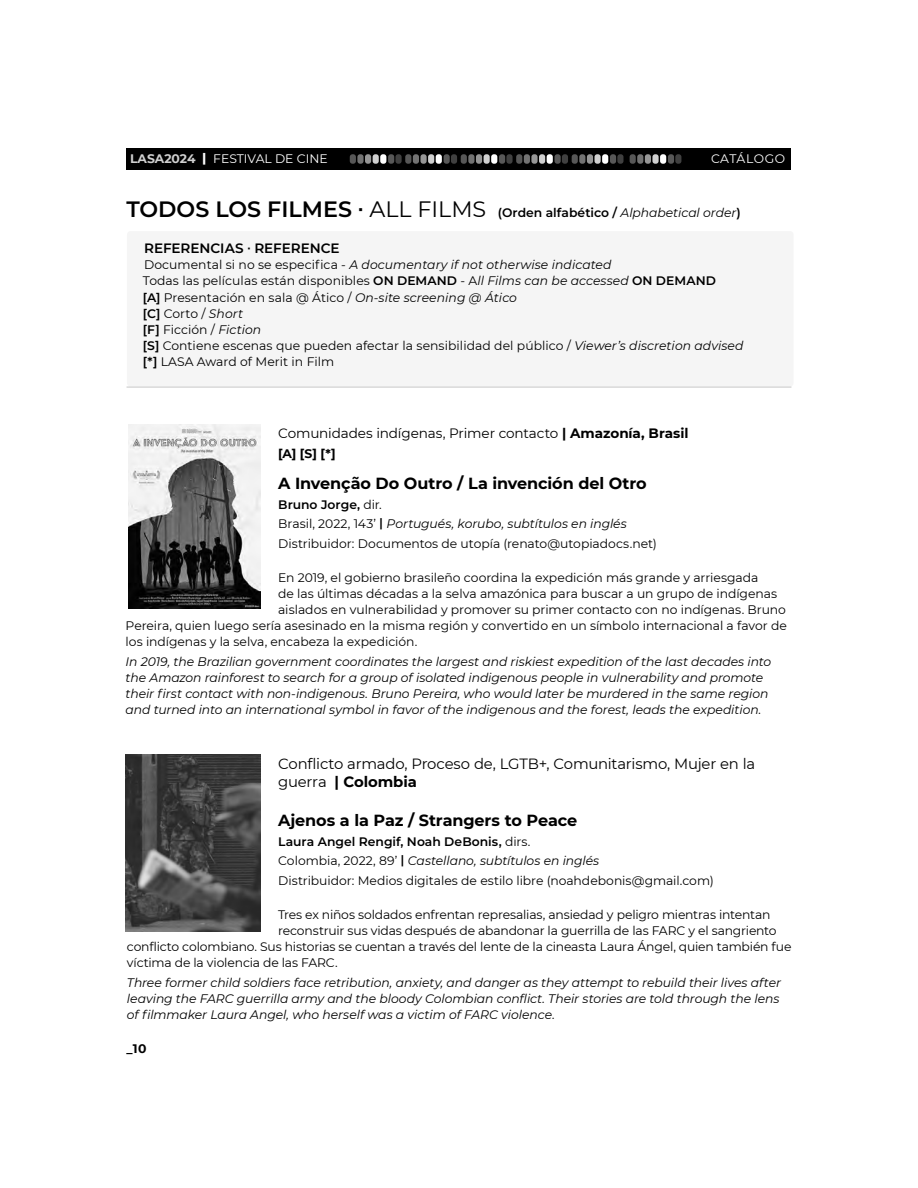
<style>
.page{position:relative;width:918px;height:1188px;background:#fff}
.page>*{position:absolute;margin:0;border:0;box-sizing:border-box;transform-origin:0 0}
.t1{font:700 16.05px "Montserrat";letter-spacing:-.005em;color:#000}
.t2{font:14.85px/18.6px "Montserrat";letter-spacing:-.015em;color:#000}
.t3{font:13.65px "Montserrat";letter-spacing:-.01em;color:#000}
.t4{font:600 13.65px "Montserrat";letter-spacing:-.005em;color:#000}
.t5{font:12.3px/16px "Montserrat";letter-spacing:-.005em;color:#000}
.t6{font:italic 12.3px/16px "Montserrat";letter-spacing:-.005em;color:#000}
.t7{font:600 12.3px "Montserrat";color:#000}
.t8{font:12.3px "Montserrat";color:#fff}
.t9{font:700 12.3px "Montserrat";color:#000}
.t10{font:12.3px "Montserrat";letter-spacing:.035em;color:#fff}
.s1{font-weight:700;color:#d0d0d0}
.s2{font-family:"Poppins";font-weight:700}
.s3{font-size:22.2px}
.s4{font-family:"Poppins";font-weight:500;font-size:22.2px}
.s5{font-weight:400;font-size:22.2px}
.s6{font-weight:400;font-style:italic}
.s7{font-family:"Poppins";font-weight:500}
.s8{font-style:italic}
.s9{font-weight:600}
.s10{font-weight:700}
</style>
<div class="page">
<div style="left:127px;top:148px;width:664px;height:22px;background:#000"></div>
<div style="left:524px;top:154px;width:6px;height:10px;background:#727272;border-radius:3px"></div>
<div style="left:516px;top:154px;width:6px;height:10px;background:#575757;border-radius:3px"></div>
<div style="left:539px;top:154px;width:6px;height:10px;background:#d0d0d0;border-radius:3px"></div>
<div style="left:531px;top:154px;width:7px;height:10px;background:#969696;border-radius:3px"></div>
<div style="left:555px;top:154px;width:6px;height:10px;background:#585858;border-radius:3px"></div>
<div style="left:547px;top:154px;width:6px;height:10px;background:#fff;border-radius:3px"></div>
<div style="left:562px;top:154px;width:6px;height:10px;background:#404040;border-radius:3px"></div>
<div style="left:413px;top:154px;width:6px;height:10px;background:#727272;border-radius:3px"></div>
<div style="left:405px;top:154px;width:6px;height:10px;background:#575757;border-radius:3px"></div>
<div style="left:428px;top:154px;width:6px;height:10px;background:#d0d0d0;border-radius:3px"></div>
<div style="left:420px;top:154px;width:7px;height:10px;background:#969696;border-radius:3px"></div>
<div style="left:444px;top:154px;width:6px;height:10px;background:#585858;border-radius:3px"></div>
<div style="left:436px;top:154px;width:6px;height:10px;background:#fff;border-radius:3px"></div>
<div style="left:451px;top:154px;width:6px;height:10px;background:#404040;border-radius:3px"></div>
<div style="left:468px;top:154px;width:6px;height:10px;background:#727272;border-radius:3px"></div>
<div style="left:461px;top:154px;width:6px;height:10px;background:#575757;border-radius:3px"></div>
<div style="left:484px;top:154px;width:6px;height:10px;background:#d0d0d0;border-radius:3px"></div>
<div style="left:476px;top:154px;width:6px;height:10px;background:#969696;border-radius:3px"></div>
<div style="left:499px;top:154px;width:6px;height:10px;background:#585858;border-radius:3px"></div>
<div style="left:491px;top:154px;width:6px;height:10px;background:#fff;border-radius:3px"></div>
<div style="left:506px;top:154px;width:7px;height:10px;background:#404040;border-radius:3px"></div>
<div style="left:357px;top:154px;width:7px;height:10px;background:#727272;border-radius:3px"></div>
<div style="left:350px;top:154px;width:6px;height:10px;background:#575757;border-radius:3px"></div>
<div style="left:373px;top:154px;width:6px;height:10px;background:#d0d0d0;border-radius:3px"></div>
<div style="left:365px;top:154px;width:6px;height:10px;background:#969696;border-radius:3px"></div>
<div style="left:388px;top:154px;width:6px;height:10px;background:#585858;border-radius:3px"></div>
<div style="left:380px;top:154px;width:6px;height:10px;background:#fff;border-radius:3px"></div>
<div style="left:395px;top:154px;width:7px;height:10px;background:#404040;border-radius:3px"></div>
<div style="left:579px;top:154px;width:6px;height:10px;background:#727272;border-radius:3px"></div>
<div style="left:572px;top:154px;width:6px;height:10px;background:#575757;border-radius:3px"></div>
<div style="left:595px;top:154px;width:6px;height:10px;background:#d0d0d0;border-radius:3px"></div>
<div style="left:587px;top:154px;width:6px;height:10px;background:#969696;border-radius:3px"></div>
<div style="left:610px;top:154px;width:6px;height:10px;background:#585858;border-radius:3px"></div>
<div style="left:602px;top:154px;width:6px;height:10px;background:#fff;border-radius:3px"></div>
<div style="left:617px;top:154px;width:7px;height:10px;background:#404040;border-radius:3px"></div>
<div style="left:637px;top:154px;width:6px;height:10px;background:#727272;border-radius:3px"></div>
<div style="left:630px;top:154px;width:6px;height:10px;background:#575757;border-radius:3px"></div>
<div style="left:652px;top:154px;width:7px;height:10px;background:#d0d0d0;border-radius:3px"></div>
<div style="left:645px;top:154px;width:6px;height:10px;background:#969696;border-radius:3px"></div>
<div style="left:668px;top:154px;width:6px;height:10px;background:#585858;border-radius:3px"></div>
<div style="left:660px;top:154px;width:6px;height:10px;background:#fff;border-radius:3px"></div>
<div style="left:675px;top:154px;width:6px;height:10px;background:#404040;border-radius:3px"></div>
<div style="left:127px;top:231px;width:667px;height:156px;background:#f5f5f5;border-radius:4px"></div>
<img style="left:128px;top:425px;width:133px;height:184px">
<img style="left:125px;top:754px;width:136px;height:178px">
<hr style="left:127px;top:386px;width:664px;height:2px;background:#d0d0d0">
<p class="t8" style="left:130px;top:150px;width:199px"><span class="s1">LASA2024</span> <span class="s2">|</span> FESTIVAL DE CINE</p>
<p class="t10" style="left:711px;top:150px;width:76px">CATÁLOGO</p>
<p class="t7" style="left:126px;top:205px;width:616px"><span class="s3">TODOS LOS FILMES</span> <span class="s4">·</span> <span class="s5">ALL FILMS</span> (Orden alfabético / <span class="s6">Alphabetical order</span>)</p>
<p class="t4" style="left:144px;top:239px;width:197px">REFERENCIAS <span class="s7">·</span> REFERENCE</p>
<p class="t5" style="left:143px;top:257px;width:602px">Documental si no se especifica - <span class="s8">A documentary if not otherwise indicated<br></span>Todas las películas están disponibles <span class="s9">ON DEMAND</span> - A<span class="s8">ll Films can be accessed</span> <span class="s9">ON DEMAND<br>[A]</span> Presentación en sala @ Ático / <span class="s8">On-site screening @ Ático<br></span><span class="s9">[C]</span> Corto / <span class="s8">Short<br></span><span class="s9">[F]</span> Ficción / <span class="s8">Fiction<br></span><span class="s9">[S]</span> Contiene escenas que pueden afectar la sensibilidad del público / <span class="s8">Viewer’s discretion advised </span><span class="s9">[*]</span> LASA Award of Merit in Film</p>
<p class="t3" style="left:278px;top:424px;width:412px">Comunidades indígenas, Primer contacto <span class="s10">| Amazonía, Brasil</span></p>
<p class="t9" style="left:278px;top:444px;width:59px">[A] [S] [*]</p>
<h1 class="t1" style="left:278px;top:472px;width:370px">A Invenção Do Outro / La invención del Otro</h1>
<p class="t5" style="left:278px;top:494px;width:380px;line-height:19.5px"><span class="s9">Bruno Jorge,</span> dir.<br>Brasil, 2022, 143’ <span class="s7">|</span> <span class="s8">Portugués, korubo, subtítulos en inglés<br></span>Distribuidor: Documentos de utopía (renato@utopiadocs.net)</p>
<p class="t5" style="left:278px;top:569px;width:482px">En 2019, el gobierno brasileño coordina la expedición más grande y arriesgada</p>
<p class="t5" style="left:278px;top:585px;width:500px">de las últimas décadas a la selva amazónica para buscar a un grupo de indígenas</p>
<p class="t5" style="left:278px;top:601px;width:509px">aislados en vulnerabilidad y promover su primer contacto con no indígenas. Bruno</p>
<p class="t5" style="left:126px;top:618px;width:663px">Pereira, quien luego sería asesinado en la misma región y convertido en un símbolo internacional a favor de</p>
<p class="t5" style="left:126px;top:634px;width:293px">los indígenas y la selva, encabeza la expedición.</p>
<p class="t6" style="left:126px;top:653px;width:647px">In 2019, the Brazilian government coordinates the largest and riskiest expedition of the last decades into the Amazon rainforest to search for a group of isolated indigenous people in vulnerability and promote their first contact with non-indigenous. Bruno Pereira, who would later be murdered in the same region and turned into an international symbol in favor of the indigenous and the forest, leads the expedition.</p>
<p class="t2" style="left:278px;top:754px;width:479px">Conflicto armado, Proceso de, LGTB+, Comunitarismo, Mujer en la guerra <span class="s10">| Colombia</span></p>
<h1 class="t1" style="left:278px;top:809px;width:301px">Ajenos a la Paz / Strangers to Peace</h1>
<p class="t5" style="left:278px;top:831px;width:437px;line-height:19.5px"><span class="s9">Laura Angel Rengif, Noah DeBonis,</span> dirs.<br>Colombia, 2022, 89’ <span class="s7">|</span> <span class="s8">Castellano, subtítulos en inglés<br></span>Distribuidor: Medios digitales de estilo libre (noahdebonis@gmail.com)</p>
<p class="t5" style="left:278px;top:906px;width:494px">Tres ex niños soldados enfrentan represalias, ansiedad y peligro mientras intentan</p>
<p class="t5" style="left:278px;top:922px;width:500px">reconstruir sus vidas después de abandonar la guerrilla de las FARC y el sangriento</p>
<p class="t5" style="left:127px;top:938px;width:666px">conflicto colombiano. Sus historias se cuentan a través del lente de la cineasta Laura Ángel, quien también fue</p>
<p class="t5" style="left:127px;top:954px;width:212px">víctima de la violencia de las FARC.</p>
<p class="t6" style="left:127px;top:974px;width:656px">Three former child soldiers face retribution, anxiety, and danger as they attempt to rebuild their lives after leaving the FARC guerrilla army and the bloody Colombian conflict. Their stories are told through the lens of filmmaker Laura Angel, who herself was a victim of FARC violence.</p>
<p class="t9" style="left:127px;top:1040px;width:21px">_10</p>
</div>
